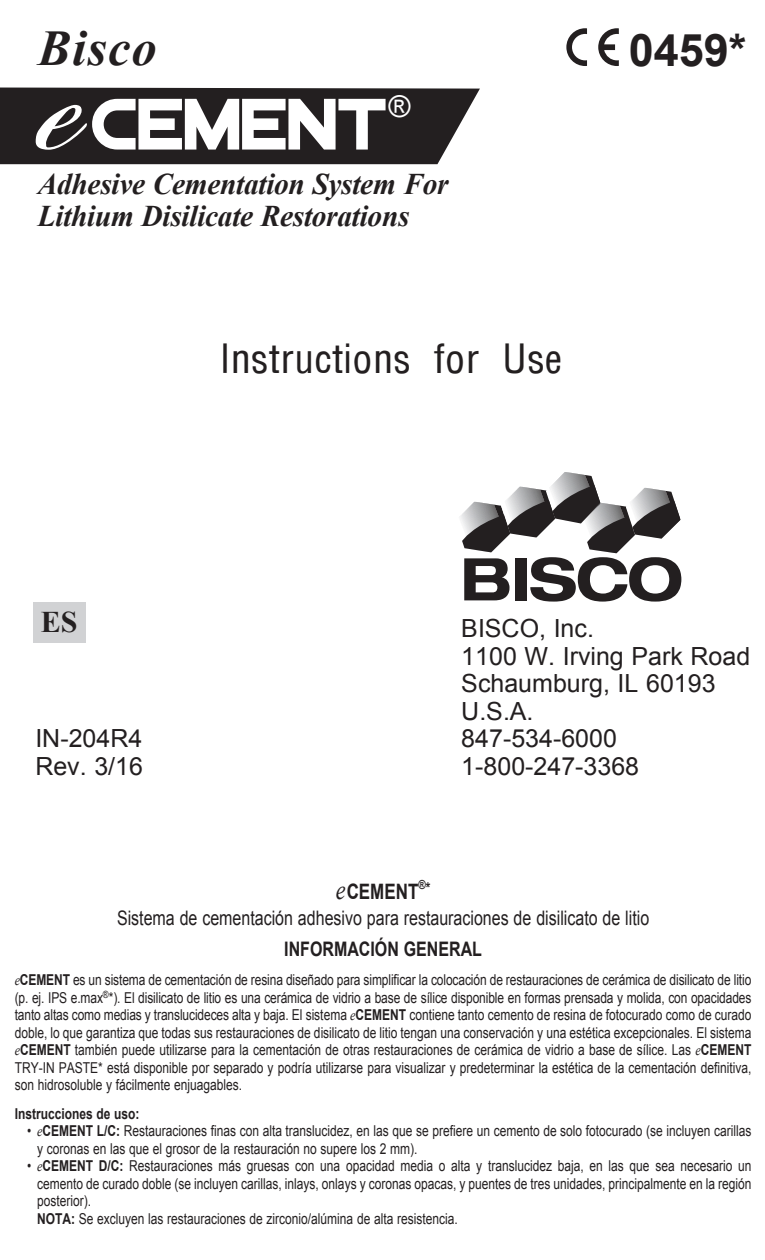
<style>
.page{position:relative;width:765px;height:1260px;background:#fff}
.page>*{position:absolute;margin:0;border:0;box-sizing:border-box;transform-origin:0 0}
.t1{font:72.5px "Viper Squadron Solid";color:#fff}
.t2{font:italic 700 50px "Times New Roman";letter-spacing:.025em;color:#231f20}
.t3{font:100 condensed 45px "Helvetica";color:#231f20}
.t4{font:700 45px "Arial";color:#231f20}
.t5{font:italic 700 30px/32.5px "Times New Roman";letter-spacing:-.01em;color:#231f20}
.t6{font:700 30px "Times New Roman";color:#231f20}
.t7{font:30px "Arial";color:#fff}
.t8{font:25px "Arial";color:#231f20}
.t9{font:700 21.25px "Arial";color:#231f20;scale:.8 1}
.t10{font:20px "Arial";color:#231f20;scale:.8 1}
.t11{font:700 20px "Arial";color:#231f20;scale:.8 1}
.t12{font:15px/17.5px "Arial";color:#231f20;text-align:justify;scale:.8 1}
.t13{font:700 15px "Arial";color:#231f20;scale:.8 1}
.t14{font:700 12.5px "Arial";color:#231f20;scale:.8 1}
.s1{font-family:"Bix Antique Script Hmk";font-weight:700;font-size:100.5px}
.s2{font-family:"Times New Roman";font-weight:400;font-style:italic;font-size:27.5px}
.s3{font-size:15px}
.s4{font-family:"Times New Roman";font-style:italic}
.s5{font-weight:700}
</style>
<div class="page">
<div style="left:0;top:88px;width:480px;height:76px;background:#231f20"></div>
<svg style="left:460px;top:472px;width:221px;height:130px"></svg>
<svg style="left:566px;top:28px;width:21px;height:38px"></svg>
<svg style="left:598px;top:28px;width:21px;height:38px"></svg>
<div style="left:33px;top:602px;width:52px;height:41px;background:#d1d2d4"></div>
<p class="t2" style="left:38px;top:13px;width:120px">Bisco</p>
<p class="t1" style="left:41px;top:92px;width:349px"><span class="s1">e</span>CEMENT</p>
<p class="t7" style="left:388px;top:87px;width:24px">®</p>
<p class="t5" style="left:38px;top:166px;width:412px">Adhesive Cementation System For<br>Lithium Disilicate Restorations</p>
<p class="t3" style="left:220px;top:341px;width:344px">Instructions for Use</p>
<p class="t4" style="left:629px;top:20px;width:119px">0459*</p>
<p class="t6" style="left:41px;top:602px;width:38px">ES</p>
<p class="t8" style="left:35px;top:722px;width:108px">IN-204R4</p>
<p class="t8" style="left:35px;top:749px;width:109px">Rev. 3/16</p>
<p class="t8" style="left:461px;top:612px;width:134px">BISCO, Inc.</p>
<p class="t8" style="left:461px;top:640px;width:291px">1100 W. Irving Park Road</p>
<p class="t8" style="left:461px;top:667px;width:256px">Schaumburg, IL 60193</p>
<p class="t8" style="left:461px;top:695px;width:74px">U.S.A.</p>
<p class="t8" style="left:461px;top:722px;width:157px">847-534-6000</p>
<p class="t8" style="left:461px;top:750px;width:179px">1-800-247-3368</p>
<p class="t9" style="left:336px;top:878px;width:105px"><span class="s2">e</span>CEMENT</p>
<p class="t14" style="left:418px;top:877px;width:17px">®<span class="s3">*</span></p>
<p class="t10" style="left:117px;top:905px;width:667px">Sistema de cementación adhesivo para restauraciones de disilicato de litio</p>
<p class="t11" style="left:284px;top:936px;width:249px">INFORMACIÓN GENERAL</p>
<p class="t12" style="left:15px;top:971px;width:923px"><span class="s4">e</span><span class="s5">CEMENT</span> es un sistema de cementación de resina diseñado para simplificar la colocación de restauraciones de cerámica de disilicato de litio (p. ej. IPS e.max<sup>®</sup>*). El disilicato de litio es una cerámica de vidrio a base de sílice disponible en formas prensada y molida, con opacidades tanto altas como medias y translucideces alta y baja. El sistema <span class="s4">e</span><span class="s5">CEMENT</span> contiene tanto cemento de resina de fotocurado como de curado doble, lo que garantiza que todas sus restauraciones de disilicato de litio tengan una conservación y una estética excepcionales. El sistema <span class="s4">e</span><span class="s5">CEMENT</span> también puede utilizarse para la cementación de otras restauraciones de cerámica de vidrio a base de sílice. Las <span class="s4">e</span><span class="s5">CEMENT </span>TRY-IN PASTE* está disponible por separado y podría utilizarse para visualizar y predeterminar la estética de la cementación definitiva, son hidrosoluble y fácilmente enjuagables.</p>
<p class="t13" style="left:15px;top:1104px;width:157px">Instrucciones de uso:</p>
<p class="t12" style="left:37px;top:1123px;width:894px;text-indent:-10px">• <span class="s4">e</span><span class="s5">CEMENT L/C:</span> Restauraciones finas con alta translucidez, en las que se prefiere un cemento de solo fotocurado (se incluyen carillas y coronas en las que el grosor de la restauración no supere los 2 mm).</p>
<p class="t12" style="left:37px;top:1158px;width:894px;text-indent:-10px">• <span class="s4">e</span><span class="s5">CEMENT D/C:</span> Restauraciones más gruesas con una opacidad media o alta y translucidez baja, en las que sea necesario un cemento de curado doble (se incluyen carillas, inlays, onlays y coronas opacas, y puentes de tres unidades, principalmente en la región posterior).</p>
<p class="t12" style="left:37px;top:1210px;width:527px"><span class="s5">NOTA:</span> Se excluyen las restauraciones de zirconio/alúmina de alta resistencia.</p>
</div>
